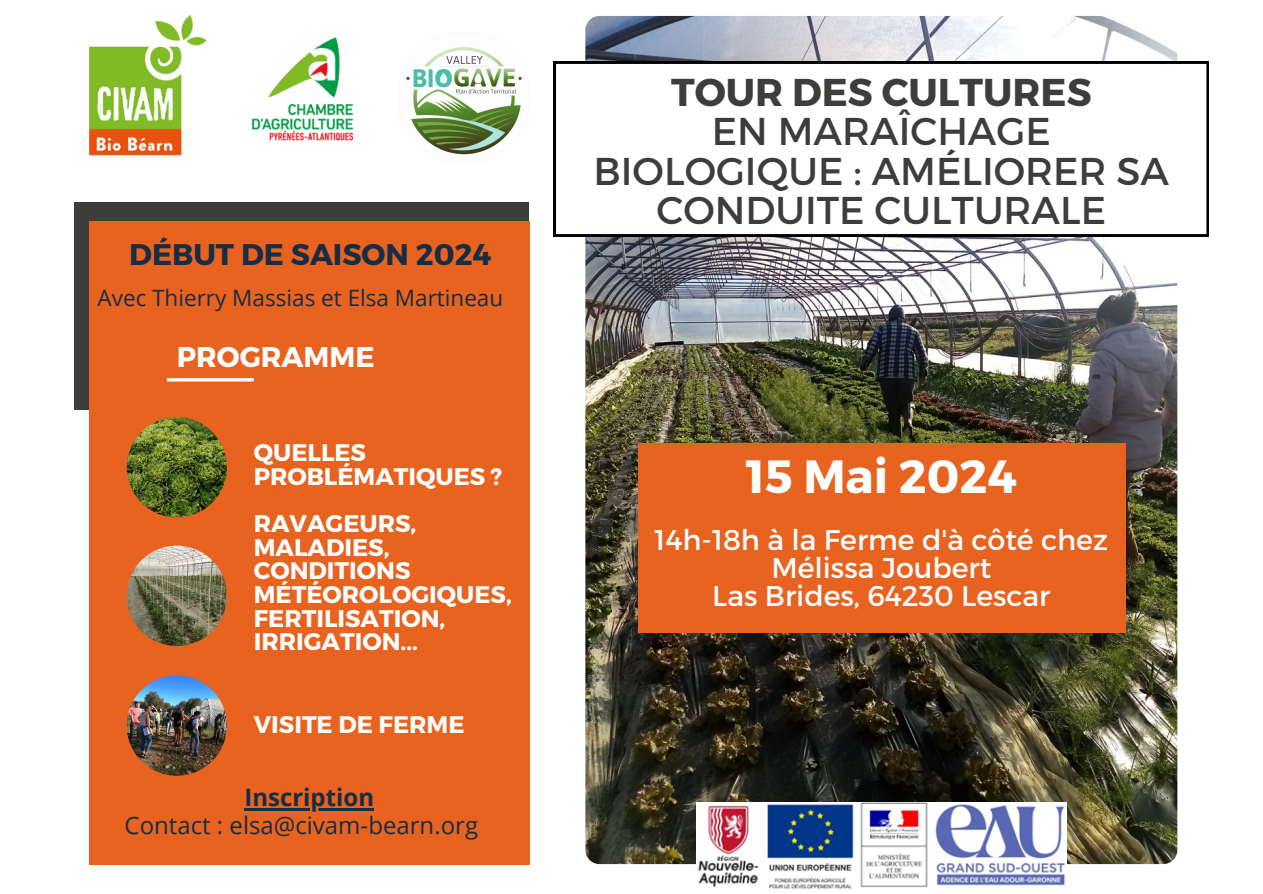
<style>
.page{position:relative;width:1263px;height:894px;background:#fff}
.page>*{position:absolute;margin:0;border:0;box-sizing:border-box;transform-origin:0 0}
.t1{font:700 46.5px "Montserrat";color:#fff}
.t2{font:38.7px/39.3px "Montserrat";color:#3d3d3b;text-align:center}
.t3{font:700 29.85px "Montserrat";color:#172d45}
.t4{font:28.5px/28.2px "Montserrat";color:#fff;text-align:center}
.t5{font:700 28.5px "Montserrat";color:#fff}
.t6{font:700 24px/23.7px "Montserrat";color:#fff}
.t7{font:24px "Open Sans";color:#172d45}
.t8{font:700 24px "Open Sans";color:#172d45}
.t9{font:22.5px "Open Sans";color:#172d45}
.s1{font-weight:700}
</style>
<div class="page">
<img style="left:585px;top:16px;width:592px;height:847px;border-radius:14px">
<div style="left:74px;top:202px;width:455px;height:207px;background:#3d3d3b"></div>
<div style="left:89px;top:221px;width:440px;height:642px;background:#e86220"></div>
<div style="left:638px;top:442px;width:487px;height:190px;background:#e86220"></div>
<hr style="left:167px;top:378px;width:87px;height:3px;background:#fff">
<img style="left:127px;top:417px;width:100px;height:100px;border-radius:50%">
<img style="left:127px;top:545px;width:100px;height:100px;border-radius:50%">
<img style="left:127px;top:675px;width:100px;height:100px;border-radius:50%">
<img style="left:89px;top:16px;width:117px;height:139px">
<img style="left:251px;top:37px;width:103px;height:104px">
<img style="left:406px;top:47px;width:116px;height:108px">
<img style="left:696px;top:801px;width:370px;height:88px">
<svg style="left:554px;top:62px;width:654px;height:174px"></svg>
<hr style="left:244px;top:807px;width:130px;height:3px;background:#172d45">
<h5 class="t3" style="left:129px;top:234px;width:364px">DÉBUT DE SAISON 2024</h5>
<h4 class="t9" style="left:98px;top:282px;width:407px">Avec Thierry Massias et Elsa Martineau</h4>
<h6 class="t5" style="left:177px;top:338px;width:199px">PROGRAMME</h6>
<p class="t6" style="left:254px;top:439px;width:250px">QUELLES<br>PROBLÉMATIQUES ?</p>
<h5 class="t6" style="left:254px;top:510px;width:260px">RAVAGEURS,<br>MALADIES,<br>CONDITIONS<br>MÉTÉOROLOGIQUES,<br>FERTILISATION,<br>IRRIGATION...</h5>
<p class="t6" style="left:254px;top:711px;width:212px">VISITE DE FERME</p>
<p class="t8" style="left:244px;top:779px;width:131px">Inscription</p>
<h2 class="t7" style="left:125px;top:807px;width:355px">Contact : elsa@civam-bearn.org</h2>
<h5 class="t2" style="left:594px;top:70px;width:577px"><span class="s1">TOUR DES CULTURES<br></span>EN MARAÎCHAGE<br>BIOLOGIQUE : AMÉLIORER SA<br>CONDUITE CULTURALE</h5>
<p class="t1" style="left:746px;top:445px;width:272px">15 Mai 2024</p>
<h1 class="t4" style="left:654px;top:524px;width:455px">14h-18h à la Ferme d'à côté chez<br>Mélissa Joubert<br>Las Brides, 64230 Lescar</h1>
</div>
